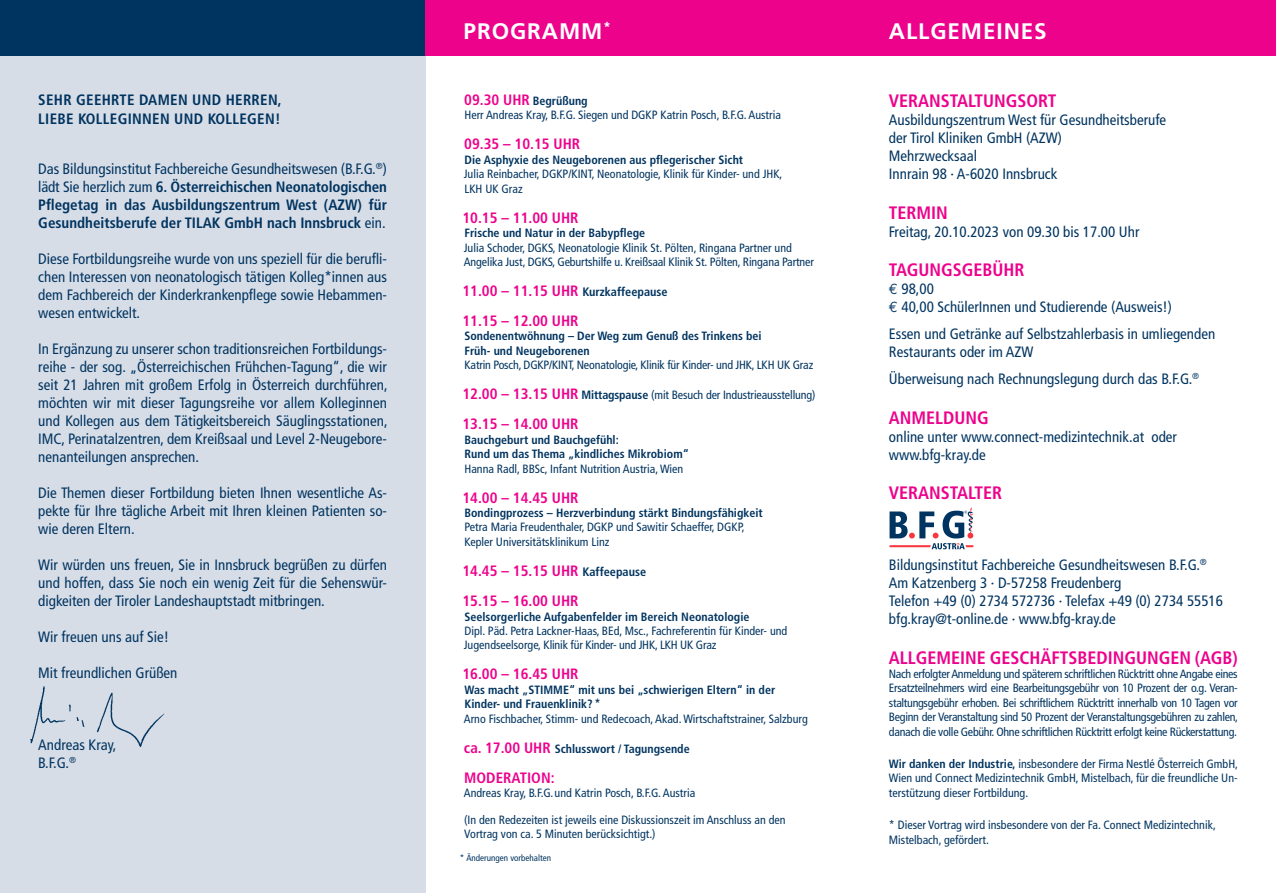
<style>
.page{position:relative;width:1276px;height:893px;background:#fff}
.page>*{position:absolute;margin:0;border:0;box-sizing:border-box;transform-origin:0 0}
.t1{font:700 22.5px "Frutiger";letter-spacing:.04em;color:#fff}
.t2{font:700 condensed 18px "Frutiger";color:#ed028c}
.t3{font:condensed 15px/18px "Frutiger";color:#003460;text-align:justify}
.t4{font:700 condensed 15px/18px "Frutiger";color:#003460;text-align:justify}
.t5{font:700 condensed 15px "Frutiger";color:#ed028c}
.t6{font:700 condensed 15px "Frutiger";letter-spacing:.02em;color:#003460}
.t7{font:700 condensed 12.3px "Frutiger";color:#003460}
.t8{font:condensed 12px/14.4px "Frutiger";color:#003460;text-align:justify}
.t9{font:700 condensed 12px "Frutiger";color:#003460}
.t10{font:condensed 9px "Frutiger";color:#003460}
.s1{font-weight:400}
.s2{font-size:15px;color:#ed028c}
.s3{font-weight:700;font-size:15px;color:#ed028c}
.s4{font-weight:700}
.s5{font-size:12.3px;color:#003460}
.s6{font-family:"Euro Mono";font-stretch:normal}
</style>
<div class="page">
<div style="left:0;top:52px;width:425px;height:841px;background:#d7dde7"></div>
<div style="left:0;top:0;width:425px;height:55px;background:#003460"></div>
<div style="left:425px;top:0;width:851px;height:55px;background:#ed028c"></div>
<svg style="left:889px;top:507px;width:84px;height:42px"></svg>
<img style="left:30px;top:686px;width:135px;height:62px">
<p class="t6" style="left:38px;top:91px;width:245px">SEHR GEEHRTE DAMEN UND HERREN,</p>
<p class="t6" style="left:38px;top:110px;width:244px">LIEBE KOLLEGINNEN UND KOLLEGEN!</p>
<p class="t4" style="left:38px;top:160px;width:350px"><span class="s1">Das Bildungsinstitut Fachbereiche Gesundheitswesen (B.F.G.</span><sup>®</sup><span class="s1">) lädt Sie herzlich zum</span> 6. Österreichischen Neonatologischen Pflegetag in das Ausbildungszentrum West (AZW) für Gesundheitsberufe der TILAK GmbH nach Innsbruck <span class="s1">ein.</span></p>
<p class="t3" style="left:38px;top:250px;width:350px">Diese Fortbildungsreihe wurde von uns speziell für die berufli&shy;chen Interessen von neonatologisch tätigen Kolleg*innen aus dem Fachbereich der Kinderkrankenpflege sowie Hebammen&shy;wesen entwickelt.</p>
<p class="t3" style="left:38px;top:340px;width:351px">In Ergänzung zu unserer schon traditionsreichen Fortbildungs&shy;reihe - der sog. „Österreichischen Frühchen-Tagung“, die wir seit 21 Jahren mit großem Erfolg in Österreich durchführen, möchten wir mit dieser Tagungsreihe vor allem Kolleginnen und Kollegen aus dem Tätigkeitsbereich Säuglingsstationen, IMC, Perinatalzentren, dem Kreißsaal und Level 2-Neugebore&shy;nenanteilungen ansprechen.</p>
<p class="t3" style="left:38px;top:484px;width:350px">Die Themen dieser Fortbildung bieten Ihnen wesentliche As&shy;pekte für Ihre tägliche Arbeit mit Ihren kleinen Patienten so&shy;wie deren Eltern.</p>
<p class="t3" style="left:38px;top:556px;width:350px">Wir würden uns freuen, Sie in Innsbruck begrüßen zu dürfen und hoffen, dass Sie noch ein wenig Zeit für die Sehenswür&shy;digkeiten der Tiroler Landeshauptstadt mitbringen.</p>
<p class="t3" style="left:38px;top:628px;width:132px">Wir freuen uns auf Sie!</p>
<p class="t3" style="left:38px;top:664px;width:141px">Mit freundlichen Grüßen</p>
<p class="t3" style="left:38px;top:736px;width:80px">Andreas Kray,</p>
<p class="t3" style="left:38px;top:754px;width:39px">B.F.G.<sup>®</sup></p>
<p class="t1" style="left:463px;top:18px;width:148px">PROGRAMM<sup>*</sup></p>
<p class="t1" style="left:889px;top:18px;width:159px">ALLGEMEINES</p>
<p class="t9" style="left:464px;top:94px;width:125px"><span class="s2">09.30 UHR</span> Begrüßung</p>
<p class="t8" style="left:464px;top:108px;width:318px">Herr Andreas Kray, B.F.G. Siegen und DGKP Katrin Posch, B.F.G. Austria</p>
<p class="t5" style="left:464px;top:135px;width:118px">09.35 – 10.15 UHR</p>
<p class="t9" style="left:464px;top:153px;width:280px">Die Asphyxie des Neugeborenen aus pflegerischer Sicht</p>
<p class="t8" style="left:464px;top:167px;width:320px">Julia Reinbacher, DGKP/KINT, Neonatologie, Klinik für Kinder- und JHK,</p>
<p class="t8" style="left:464px;top:181px;width:60px">LKH UK Graz</p>
<p class="t5" style="left:462px;top:209px;width:118px">10.15 – 11.00 UHR</p>
<p class="t9" style="left:464px;top:226px;width:182px">Frische und Natur in der Babypflege</p>
<p class="t8" style="left:464px;top:240px;width:329px">Julia Schoder, DGKS, Neonatologie Klinik St. Pölten, Ringana Partner und</p>
<p class="t8" style="left:464px;top:255px;width:352px">Angelika Just, DGKS, Geburtshilfe u. Kreißsaal Klinik St. Pölten, Ringana Partner</p>
<p class="t7" style="left:462px;top:284px;width:207px"><span class="s2">11.00 – 11.15 UHR</span> Kurzkaffeepause</p>
<p class="t5" style="left:462px;top:312px;width:118px">11.15 – 12.00 UHR</p>
<p class="t9" style="left:464px;top:329px;width:299px">Sondenentwöhnung – Der Weg zum Genuß des Trinkens bei</p>
<p class="t9" style="left:464px;top:343px;width:127px">Früh- und Neugeborenen</p>
<p class="t8" style="left:464px;top:358px;width:350px">Katrin Posch, DGKP/KINT, Neonatologie, Klinik für Kinder- und JHK, LKH UK Graz</p>
<p class="t8" style="left:462px;top:388px;width:354px"><span class="s3">12.00 – 13.15 UHR</span> <span class="s4">Mittagspause</span> (mit Besuch der Industrieausstellung)</p>
<p class="t5" style="left:462px;top:415px;width:118px">13.15 – 14.00 UHR</p>
<p class="t9" style="left:464px;top:432px;width:156px">Bauchgeburt und Bauchgefühl:</p>
<p class="t9" style="left:464px;top:447px;width:226px">Rund um das Thema „kindliches Mikrobiom“</p>
<p class="t8" style="left:464px;top:461px;width:220px">Hanna Radl, BBSc, Infant Nutrition Austria, Wien</p>
<p class="t5" style="left:462px;top:488px;width:118px">14.00 – 14.45 UHR</p>
<p class="t9" style="left:464px;top:506px;width:300px">Bondingprozess – Herzverbindung stärkt Bindungsfähigkeit</p>
<p class="t8" style="left:464px;top:520px;width:282px">Petra Maria Freudenthaler, DGKP und Sawitir Schaeffer, DGKP,</p>
<p class="t8" style="left:464px;top:534px;width:146px">Kepler Universitätsklinikum Linz</p>
<p class="t5" style="left:462px;top:562px;width:185px">14.45 – 15.15 UHR <span class="s5">Kaffeepause</span></p>
<p class="t5" style="left:462px;top:592px;width:118px">15.15 – 16.00 UHR</p>
<p class="t9" style="left:464px;top:609px;width:287px">Seelsorgerliche Aufgabenfelder im Bereich Neonatologie</p>
<p class="t8" style="left:464px;top:624px;width:325px">Dipl. Päd. Petra Lackner-Haas, BEd, Msc., Fachreferentin für Kinder- und<br>Jugendseelsorge, Klinik für Kinder- und JHK, LKH UK Graz</p>
<p class="t5" style="left:462px;top:665px;width:118px">16.00 – 16.45 UHR</p>
<p class="t9" style="left:464px;top:682px;width:312px">Was macht „STIMME“ mit uns bei „schwierigen Eltern“ in der</p>
<p class="t9" style="left:464px;top:697px;width:138px">Kinder- und Frauenklinik? *</p>
<p class="t8" style="left:464px;top:711px;width:345px">Arno Fischbacher, Stimm- und Redecoach, Akad. Wirtschaftstrainer, Salzburg</p>
<p class="t9" style="left:464px;top:742px;width:227px"><span class="s2">ca. 17.00 UHR</span> Schlusswort / Tagungsende</p>
<p class="t5" style="left:464px;top:769px;width:92px">MODERATION:</p>
<p class="t8" style="left:464px;top:786px;width:233px">Andreas Kray, B.F.G.und Katrin Posch, B.F.G. Austria</p>
<p class="t8" style="left:464px;top:812px;width:323px">(In den Redezeiten ist jeweils eine Diskussionszeit im Anschluss an den<br>Vortrag von ca. 5 Minuten berücksichtigt.)</p>
<p class="t10" style="left:460px;top:853px;width:93px">* Änderungen vorbehalten</p>
<p class="t2" style="left:889px;top:90px;width:169px">VERANSTALTUNGSORT</p>
<p class="t3" style="left:889px;top:111px;width:279px">Ausbildungszentrum West für Gesundheitsberufe</p>
<p class="t3" style="left:889px;top:129px;width:174px">der Tirol Kliniken GmbH (AZW)</p>
<p class="t3" style="left:889px;top:147px;width:90px">Mehrzwecksaal</p>
<p class="t3" style="left:889px;top:165px;width:170px">Innrain 98 · A-6020 Innsbruck</p>
<p class="t2" style="left:889px;top:202px;width:61px">TERMIN</p>
<p class="t3" style="left:889px;top:223px;width:252px">Freitag, 20.10.2023 von 09.30 bis 17.00 Uhr</p>
<p class="t2" style="left:889px;top:259px;width:137px">TAGUNGSGEBÜHR</p>
<p class="t3" style="left:889px;top:280px;width:46px"><span class="s6">€</span> 98,00</p>
<p class="t3" style="left:889px;top:298px;width:285px"><span class="s6">€</span> 40,00 SchülerInnen und Studierende (Ausweis!)</p>
<p class="t3" style="left:889px;top:325px;width:328px">Essen und Getränke auf Selbstzahlerbasis in umliegenden</p>
<p class="t3" style="left:889px;top:343px;width:146px">Restaurants oder im AZW</p>
<p class="t3" style="left:889px;top:370px;width:312px">Überweisung nach Rechnungslegung durch das B.F.G.<sup>®</sup></p>
<p class="t2" style="left:889px;top:407px;width:101px">ANMELDUNG</p>
<p class="t3" style="left:889px;top:428px;width:289px">online unter www.connect-medizintechnik.at oder</p>
<p class="t3" style="left:889px;top:446px;width:98px">www.bfg-kray.de</p>
<p class="t2" style="left:889px;top:483px;width:115px">VERANSTALTER</p>
<p class="t3" style="left:889px;top:556px;width:319px">Bildungsinstitut Fachbereiche Gesundheitswesen B.F.G.<sup>®</sup></p>
<p class="t3" style="left:889px;top:574px;width:234px">Am Katzenberg 3 · D-57258 Freudenberg</p>
<p class="t3" style="left:889px;top:592px;width:335px">Telefon +49 (0) 2734 572736 · Telefax +49 (0) 2734 55516</p>
<p class="t3" style="left:889px;top:610px;width:228px">bfg.kray@t-online.de · www.bfg-kray.de</p>
<p class="t2" style="left:889px;top:647px;width:350px">ALLGEMEINE GESCHÄFTSBEDINGUNGEN (AGB)</p>
<p class="t8" style="left:889px;top:667px;width:351px">Nach erfolgter Anmeldung und späterem schriftlichen Rücktritt ohne Angabe eines Ersatzteilnehmers wird eine Bearbeitungsgebühr von 10 Prozent der o.g. Veran&shy;staltungsgebühr erhoben. Bei schriftlichem Rücktritt innerhalb von 10 Tagen vor Beginn der Veranstaltung sind 50 Prozent der Veranstaltungsgebühren zu zahlen, danach die volle Gebühr. Ohne schriftlichen Rücktritt erfolgt keine Rückerstattung.</p>
<p class="t8" style="left:889px;top:757px;width:351px"><span class="s4">Wir danken der Industrie,</span> insbesondere der Firma Nestlé Österreich GmbH, Wien und Connect Medizintechnik GmbH, Mistelbach, für die freundliche Un&shy;terstützung dieser Fortbildung.</p>
<p class="t8" style="left:889px;top:818px;width:328px">* Dieser Vortrag wird insbesondere von der Fa. Connect Medizintechnik,</p>
<p class="t8" style="left:889px;top:832px;width:101px">Mistelbach, gefördert.</p>
</div>
